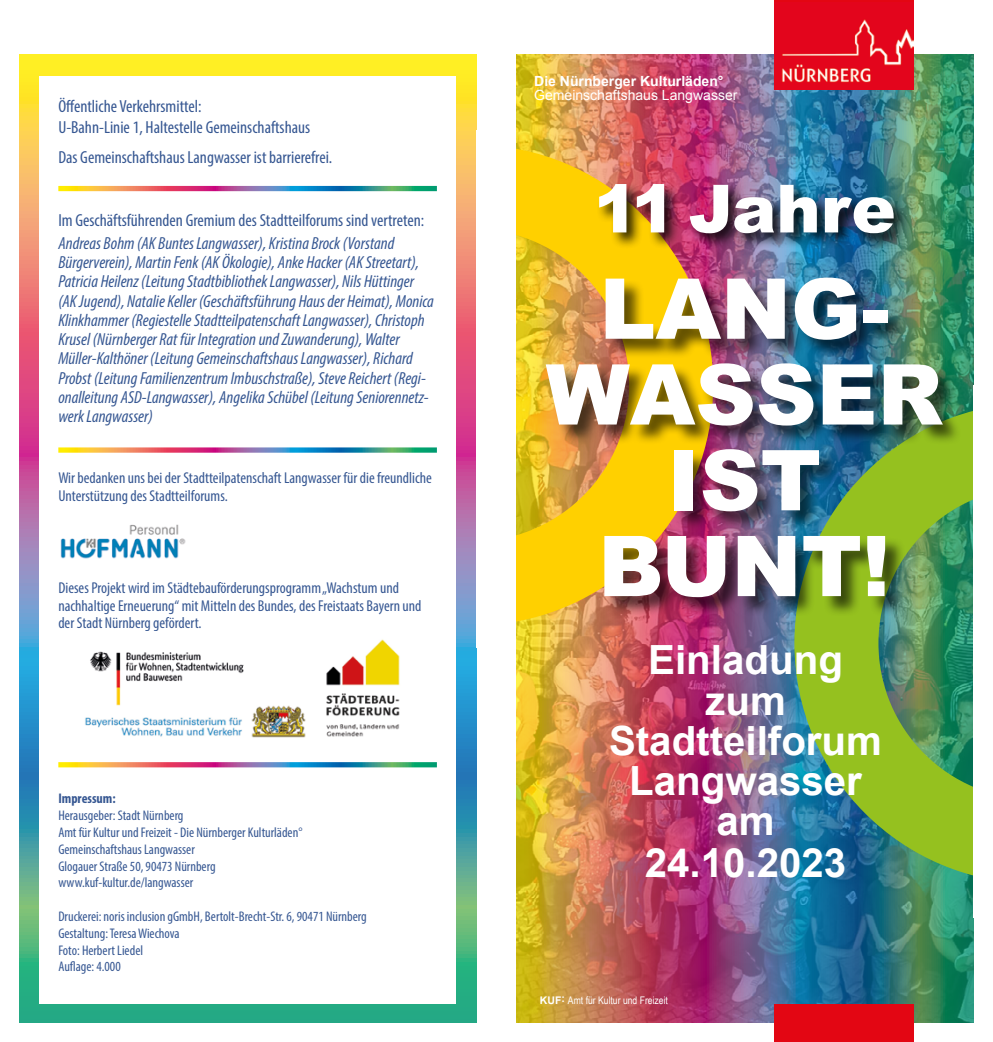
<style>
.page{position:relative;width:993px;height:1042px;background:#fff}
.page>*{position:absolute;margin:0;border:0;box-sizing:border-box;transform-origin:0 0}
.t1{font:900 84px/85.8px "Arial";color:#fff;text-align:center}
.t2{font:900 66.5px "Arial";color:#fff}
.t3{font:700 40.25px/40.6px "Arial";color:#fff;text-align:center}
.t4{font:italic condensed 17.5px/19.2px "Myriad Pro";color:#365792}
.t5{font:condensed 17.5px/21px "Myriad Pro";color:#365792}
.t6{font:condensed 15.75px/17.5px "Myriad Pro";color:#365792}
.t7{font:condensed 14px/16.8px "Myriad Pro";color:#365792}
.t8{font:14px "Arial";color:#fff}
.t9{font:700 14px "Arial";color:#fff}
.t10{font:700 condensed 14px "Myriad Pro";color:#365792}
.t11{font:10.5px "Arial Narrow";color:#fff}
.s1{font-family:"Arial";font-weight:700}
</style>
<div class="page">
<svg style="left:20px;top:55px;width:456px;height:967px;background:#8fb07e"></svg>
<img style="left:516px;top:55px;width:456px;height:967px">
<img style="left:794px;top:403px;width:178px;height:480px">
<div style="left:40px;top:76px;width:415px;height:927px;background:#fff"></div>
<img style="left:400px;top:95px;width:355px;height:579px">
<div style="left:476px;top:130px;width:40px;height:517px;background:#fff"></div>
<div style="left:547px;top:279px;width:415px;height:338px;background:#000;opacity:.61"></div>
<div style="left:596px;top:182px;width:313px;height:68px;background:#000;opacity:.82"></div>
<img style="left:85px;top:631px;width:337px;height:107px">
<svg style="left:58px;top:186px;width:379px;height:5px;background:#87817f"></svg>
<svg style="left:58px;top:447px;width:379px;height:6px;background:#96908f"></svg>
<svg style="left:58px;top:762px;width:379px;height:5px;background:#8a8583"></svg>
<img style="left:60px;top:524px;width:126px;height:35px">
<div style="left:774px;top:0;width:138px;height:89px;background:#e3051c"></div>
<img style="left:782px;top:19px;width:130px;height:64px">
<div style="left:774px;top:1005px;width:138px;height:37px;background:#e30613"></div>
<p class="t5" style="left:58px;top:96px;width:253px">Öffentliche Verkehrsmittel:<br>U-Bahn-Linie 1, Haltestelle Gemeinschaftshaus</p>
<p class="t5" style="left:58px;top:147px;width:275px">Das Gemeinschaftshaus Langwasser ist barrierefrei.</p>
<p class="t5" style="left:58px;top:210px;width:367px">Im Geschäftsführenden Gremium des Stadtteilforums sind vertreten:</p>
<p class="t4" style="left:58px;top:233px;width:377px">Andreas Bohm (AK Buntes Langwasser), Kristina Brock (Vorstand Bürgerverein), Martin Fenk (AK Ökologie), Anke Hacker (AK Streetart), Patricia Heilenz (Leitung Stadtbibliothek Langwasser), Nils Hüttinger (AK Jugend), Natalie Keller (Geschäftsführung Haus der Heimat), Monica Klinkhammer (Regiestelle Stadtteilpatenschaft Langwasser), Christoph Krusel (Nürnberger Rat für Integration und Zuwanderung), Walter Müller-Kalthöner (Leitung Gemeinschaftshaus Langwasser), Richard Probst (Leitung Familienzentrum Imbuschstraße), Steve Reichert (Regi&shy;onalleitung ASD-Langwasser), Angelika Schübel (Leitung Seniorennetz&shy;werk Langwasser)</p>
<p class="t6" style="left:58px;top:469px;width:375px">Wir bedanken uns bei der Stadtteilpatenschaft Langwasser für die freundliche<br>Unterstützung des Stadtteilforums.</p>
<p class="t6" style="left:58px;top:579px;width:364px">Dieses Projekt wird im Städtebauförderungsprogramm „Wachstum und nachhaltige Erneuerung“ mit Mitteln des Bundes, des Freistaats Bayern und der Stadt Nürnberg gefördert.</p>
<p class="t10" style="left:58px;top:790px;width:59px">Impressum:</p>
<p class="t7" style="left:58px;top:807px;width:245px">Herausgeber: Stadt Nürnberg<br>Amt für Kultur und Freizeit - Die Nürnberger Kulturläden° Gemeinschaftshaus Langwasser<br>Glogauer Straße 50, 90473 Nürnberg www.kuf-kultur.de/langwasser</p>
<p class="t7" style="left:58px;top:908px;width:310px">Druckerei: noris inclusion gGmbH, Bertolt-Brecht-Str. 6, 90471 Nürnberg Gestaltung: Teresa Wiechova<br>Foto: Herbert Liedel<br>Auflage: 4.000</p>
<p class="t9" style="left:534px;top:72px;width:191px">Die Nürnberger Kulturläden°</p>
<p class="t8" style="left:534px;top:86px;width:205px">Gemeinschaftshaus Langwasser</p>
<h2 class="t2" style="left:593px;top:160px;width:303px">11 JAHRE</h2>
<h1 class="t1" style="left:545px;top:263px;width:398px">LANG-<br>WASSER<br>IST<br>BUNT!</h1>
<h3 class="t3" style="left:608px;top:641px;width:274px">Einladung zum<br>Stadtteilforum<br>Langwasser am<br>24.10.2023</h3>
<p class="t11" style="left:539px;top:992px;width:130px"><span class="s1">KUF</span><sup>:</sup> Amt für Kultur und Freizeit</p>
</div>
